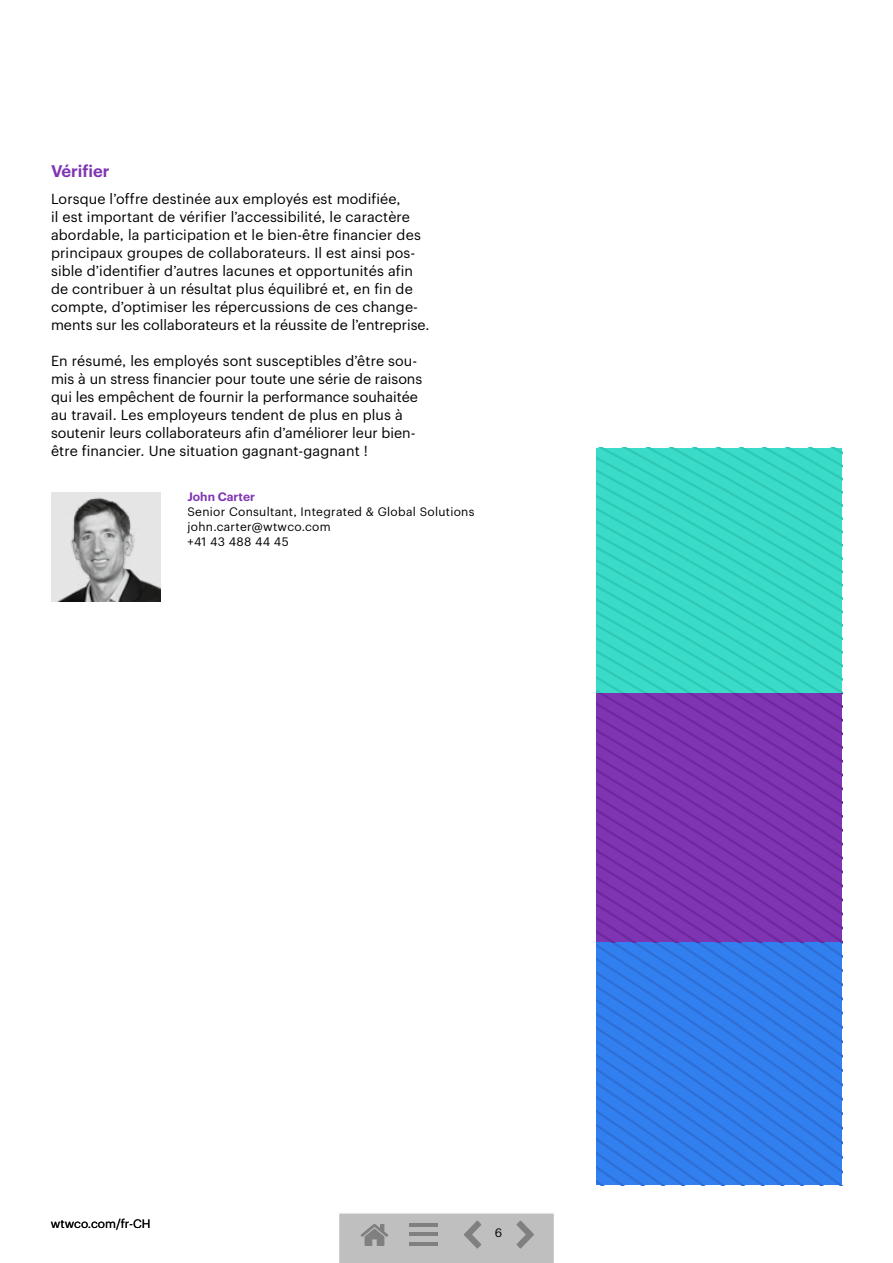
<style>
.page{position:relative;width:893px;height:1263px;background:#fff}
.page>*{position:absolute;margin:0;border:0;box-sizing:border-box;transform-origin:0 0}
.t1{font:600 16.5px "Graphik";color:#7f35b2}
.t2{font:14.25px/18px "Graphik";letter-spacing:.01em;color:#000}
.t3{font:12px/15px "Graphik";letter-spacing:.025em;color:#000}
.t4{font:12px "Graphik";color:#000}
.t5{font:600 12px "Graphik";color:#7f35b2}
</style>
<div class="page">
<img style="left:51px;top:492px;width:109px;height:109px">
<svg style="left:596px;top:448px;width:246px;height:737px;background:#4c81c9"></svg>
<svg style="left:339px;top:1213px;width:215px;height:50px;background:#b9b9b9"></svg>
<p class="t1" style="left:51px;top:158px;width:60px">Vérifier</p>
<p class="t2" style="left:51px;top:189px;width:380px">Lorsque l’offre destinée aux employés est modifiée,<br>il est important de vérifier l’accessibilité, le caractère abordable, la participation et le bien-être financier des principaux groupes de collaborateurs. Il est ainsi pos&shy;sible d’identifier d’autres lacunes et opportunités afin de contribuer à un résultat plus équilibré et, en fin de compte, d’optimiser les répercussions de ces change&shy;ments sur les collaborateurs et la réussite de l’entreprise.</p>
<p class="t2" style="left:51px;top:351px;width:373px">En résumé, les employés sont susceptibles d’être sou&shy;mis à un stress financier pour toute une série de raisons qui les empêchent de fournir la performance souhaitée au travail. Les employeurs tendent de plus en plus à soutenir leurs collaborateurs afin d’améliorer leur bien&shy;être financier. Une situation gagnant-gagnant !</p>
<p class="t5" style="left:187px;top:487px;width:69px">John Carter</p>
<p class="t3" style="left:187px;top:503px;width:289px">Senior Consultant, Integrated &amp; Global Solutions john.carter@wtwco.com<br>+41 43 488 44 45</p>
<p class="t4" style="left:51px;top:1215px;width:101px">wtwco.com/fr-CH</p>
<p class="t3" style="left:495px;top:1224px;width:9px">6</p>
</div>
